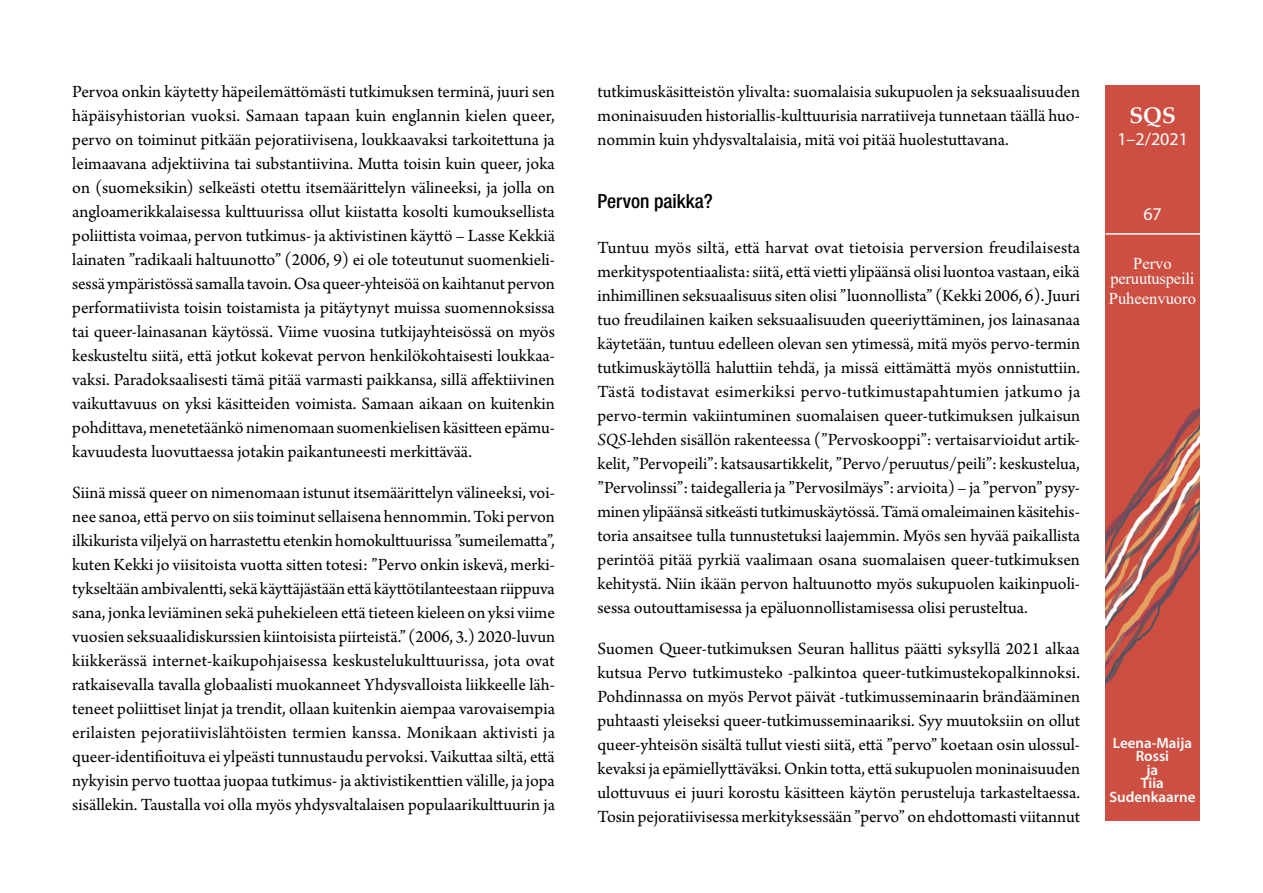
<style>
.page{position:relative;width:1263px;height:893px;background:#fff}
.page>*{position:absolute;margin:0;border:0;box-sizing:border-box;transform-origin:0 0}
.t1{font:700 22.5px "Palatino Linotype";color:#fff}
.Väliotsikko_1_uusi20{font:500 condensed 19.5px "Helvetica Neue";color:#000}
.Leipateksti_suomi-ta{font:18px/24px "Arno Pro";color:#000;text-align:justify}
.t2{font:18px "Myriad Pro";color:#fff}
.t3{font:16.5px/15.3px "Times New Roman";color:#fff;text-align:center}
.t4{font:600 15px/13.5px "Myriad Pro";color:#fff;text-align:center}
.s1{font-style:italic}
</style>
<div class="page">
<img style="left:1106px;top:85px;width:93px;height:736px">
<hr style="left:1106px;top:233px;width:103px;height:2px;background:#fff">
<p class="Leipateksti_suomi-ta" style="left:72px;top:81px;width:484px">Pervoa onkin käytetty häpeilemättömästi tutkimuksen terminä, juuri sen häpäisyhistorian vuoksi. Samaan tapaan kuin englannin kielen queer, pervo on toiminut pitkään pejoratiivisena, loukkaavaksi tarkoitettuna ja leimaavana adjektiivina tai substantiivina. Mutta toisin kuin queer, joka on (suomeksikin) selkeästi otettu itsemäärittelyn välineeksi, ja jolla on angloamerikkalaisessa kulttuurissa ollut kiistatta kosolti kumouksellista poliittista voimaa, pervon tutkimus- ja aktivistinen käyttö – Lasse Kekkiä lainaten ”radikaali haltuunotto” (2006, 9) ei ole toteutunut suomenkieli&shy;sessä ympäristössä samalla tavoin. Osa queer-yhteisöä on kaihtanut pervon performatiivista toisin toistamista ja pitäytynyt muissa suomennoksissa tai queer-lainasanan käytössä. Viime vuosina tutkijayhteisössä on myös keskusteltu siitä, että jotkut kokevat pervon henkilökohtaisesti loukkaa&shy;vaksi. Paradoksaalisesti tämä pitää varmasti paikkansa, sillä affektiivinen vaikuttavuus on yksi käsitteiden voimista. Samaan aikaan on kuitenkin pohdittava, menetetäänkö nimenomaan suomenkielisen käsitteen epämu&shy;kavuudesta luovuttaessa jotakin paikantuneesti merkittävää.</p>
<p class="Leipateksti_suomi-ta" style="left:72px;top:482px;width:484px">Siinä missä queer on nimenomaan istunut itsemäärittelyn välineeksi, voi&shy;nee sanoa, että pervo on siis toiminut sellaisena hennommin. Toki pervon ilkikurista viljelyä on harrastettu etenkin homokulttuurissa ”sumeilematta”, kuten Kekki jo viisitoista vuotta sitten totesi: ”Pervo onkin iskevä, merki&shy;tykseltään ambivalentti, sekä käyttäjästään että käyttötilanteestaan riippuva sana, jonka leviäminen sekä puhekieleen että tieteen kieleen on yksi viime vuosien seksuaalidiskurssien kiintoisista piirteistä.” (2006, 3.) 2020-luvun kiikkerässä internet-kaikupohjaisessa keskustelukulttuurissa, jota ovat ratkaisevalla tavalla globaalisti muokanneet Yhdysvalloista liikkeelle läh&shy;teneet poliittiset linjat ja trendit, ollaan kuitenkin aiempaa varovaisempia erilaisten pejoratiivislähtöisten termien kanssa. Monikaan aktivisti ja queer-identifioituva ei ylpeästi tunnustaudu pervoksi. Vaikuttaa siltä, että nykyisin pervo tuottaa juopaa tutkimus- ja aktivistikenttien välille, ja jopa sisällekin. Taustalla voi olla myös yhdysvaltalaisen populaarikulttuurin ja</p>
<p class="Leipateksti_suomi-ta" style="left:597px;top:81px;width:484px">tutkimuskäsitteistön ylivalta: suomalaisia sukupuolen ja seksuaalisuuden moninaisuuden historiallis-kulttuurisia narratiiveja tunnetaan täällä huo&shy;nommin kuin yhdysvaltalaisia, mitä voi pitää huolestuttavana.</p>
<p class="Väliotsikko_1_uusi20" style="left:597px;top:189px;width:117px">Pervon paikka?</p>
<p class="Leipateksti_suomi-ta" style="left:597px;top:236px;width:484px">Tuntuu myös siltä, että harvat ovat tietoisia perversion freudilaisesta merkityspotentiaalista: siitä, että vietti ylipäänsä olisi luontoa vastaan, eikä inhimillinen seksuaalisuus siten olisi ”luonnollista” (Kekki 2006, 6). Juuri tuo freudilainen kaiken seksuaalisuuden queeriyttäminen, jos lainasanaa käytetään, tuntuu edelleen olevan sen ytimessä, mitä myös pervo-termin tutkimuskäytöllä haluttiin tehdä, ja missä eittämättä myös onnistuttiin.<br>Tästä todistavat esimerkiksi pervo-tutkimustapahtumien jatkumo ja pervo-termin vakiintuminen suomalaisen queer-tutkimuksen julkaisun <span class="s1">SQS-</span>lehden sisällön rakenteessa (”Pervoskooppi”: vertaisarvioidut artik&shy;kelit, ”Pervopeili”: katsausartikkelit, ”Pervo/peruutus/peili”: keskustelua, ”Pervolinssi”: taidegalleria ja ”Pervosilmäys”: arvioita) – ja ”pervon” pysy&shy;minen ylipäänsä sitkeästi tutkimuskäytössä. Tämä omaleimainen käsitehis&shy;toria ansaitsee tulla tunnustetuksi laajemmin. Myös sen hyvää paikallista perintöä pitää pyrkiä vaalimaan osana suomalaisen queer-tutkimuksen kehitystä. Niin ikään pervon haltuunotto myös sukupuolen kaikinpuoli&shy;sessa outouttamisessa ja epäluonnollistamisessa olisi perusteltua.</p>
<p class="Leipateksti_suomi-ta" style="left:597px;top:637px;width:484px">Suomen Queer-tutkimuksen Seuran hallitus päätti syksyllä 2021 alkaa kutsua Pervo tutkimusteko -palkintoa queer-tutkimustekopalkinnoksi.<br>Pohdinnassa on myös Pervot päivät -tutkimusseminaarin brändääminen puhtaasti yleiseksi queer-tutkimusseminaariksi. Syy muutoksiin on ollut queer-yhteisön sisältä tullut viesti siitä, että ”pervo” koetaan osin ulossul&shy;kevaksi ja epämiellyttäväksi. Onkin totta, että sukupuolen moninaisuuden ulottuvuus ei juuri korostu käsitteen käytön perusteluja tarkasteltaessa.<br>Tosin pejoratiivisessa merkityksessään ”pervo” on ehdottomasti viitannut</p>
<p class="t1" style="left:1129px;top:100px;width:48px">SQS</p>
<p class="t2" style="left:1117px;top:129px;width:72px">1–2/2021</p>
<p class="t2" style="left:1143px;top:204px;width:20px">67</p>
<p class="t3" style="left:1110px;top:255px;width:86px">Pervo peruutuspeili</p>
<p class="t3" style="left:1109px;top:290px;width:89px">Puheenvuoro</p>
<p class="t4" style="left:1109px;top:736px;width:88px">Leena-Maija<br>Rossi<br>ja<br>Tiia<br>Sudenkaarne</p>
</div>
